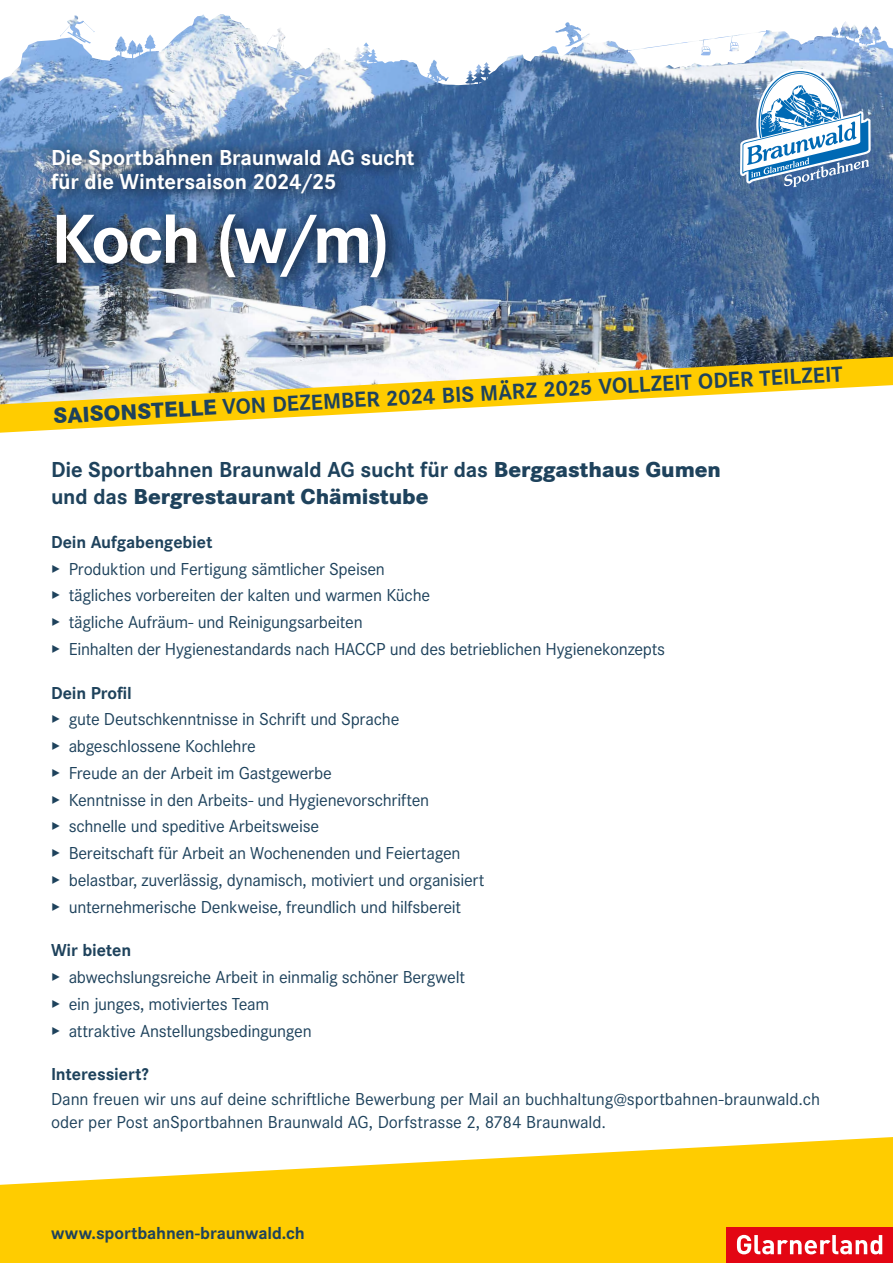
<style>
.page{position:relative;width:893px;height:1263px;background:#fff}
.page>*{position:absolute;margin:0;border:0;box-sizing:border-box;transform-origin:0 0}
.t1{font:700 72px "Corporate S Pro";color:#fff}
.t2{font:700 22.5px/27px "Corporate S Pro";letter-spacing:-.01em;color:#1e425c}
.t3{font:700 22.5px/24px "Corporate S Pro";letter-spacing:-.01em;color:#fff}
.t4{font:18px/26.7px "Corporate S Pro";letter-spacing:-.015em;color:#1e425c}
.t5{font:700 18px "Corporate S Pro";letter-spacing:-.005em;color:#1e425c}
.s1{font-weight:800}
</style>
<div class="page">
<img style="left:0;top:88px;width:893px;height:269px">
<div style="left:0;top:1117px;width:893px;height:146px;background:#fc0"></div>
<svg style="left:0;top:1117px;width:893px;height:68px;fill:#fff"></svg>
<div style="left:41px;top:138px;width:389px;height:156px;background:#000;opacity:.8"></div>
<svg style="left:0;top:357px;width:893px;height:76px"></svg>
<svg style="left:0;top:14px;width:893px;height:74px"></svg>
<svg style="left:75px;top:32px;width:4px;height:4px"></svg>
<svg style="left:628px;top:31px;width:247px;height:159px"></svg>
<div style="left:727px;top:1227px;width:166px;height:36px;background:#e30613"></div>
<svg style="left:737px;top:1235px;width:145px;height:19px"></svg>
<p class="t3" style="left:51px;top:143px;width:365px">Die Sportbahnen Braunwald AG sucht für die Wintersaison 2024/25</p>
<h1 class="t1" style="left:51px;top:182px;width:340px">Koch (w/m)</h1>
<p class="t2" style="left:53px;top:400px;width:792px;rotate:-3deg"><span class="s1">SAISONSTELLE</span> VON DEZEMBER 2024 BIS MÄRZ 2025 VOLLZEIT ODER TEILZEIT</p>
<p class="t2" style="left:51px;top:454px;width:671px">Die Sportbahnen Braunwald AG sucht für das <span class="s1">Berggasthaus Gumen </span>und das <span class="s1">Bergrestaurant Chämistube</span></p>
<p class="t5" style="left:51px;top:528px;width:163px">Dein Aufgabengebiet</p>
<p class="t4" style="left:51px;top:554px;width:616px">▸ Produktion und Fertigung sämtlicher Speisen<br>▸ tägliches vorbereiten der kalten und warmen Küche<br>▸ tägliche Aufräum- und Reinigungsarbeiten<br>▸ Einhalten der Hygienestandards nach HACCP und des betrieblichen Hygienekonzepts</p>
<p class="t5" style="left:51px;top:678px;width:82px">Dein Profil</p>
<p class="t4" style="left:51px;top:705px;width:435px">▸ gute Deutschkenntnisse in Schrift und Sprache<br>▸ abgeschlossene Kochlehre<br>▸ Freude an der Arbeit im Gastgewerbe<br>▸ Kenntnisse in den Arbeits- und Hygienevorschriften<br>▸ schnelle und speditive Arbeitsweise<br>▸ Bereitschaft für Arbeit an Wochenenden und Feiertagen<br>▸ belastbar, zuverlässig, dynamisch, motiviert und organisiert ▸ unternehmerische Denkweise, freundlich und hilfsbereit</p>
<p class="t5" style="left:51px;top:936px;width:82px">Wir bieten</p>
<p class="t4" style="left:51px;top:962px;width:415px">▸ abwechslungsreiche Arbeit in einmalig schöner Bergwelt ▸ ein junges, motiviertes Team<br>▸ attraktive Anstellungsbedingungen</p>
<p class="t5" style="left:51px;top:1060px;width:99px">Interessiert?</p>
<p class="t4" style="left:51px;top:1086px;width:771px;line-height:22.5px">Dann freuen wir uns auf deine schriftliche Bewerbung per Mail an buchhaltung@sportbahnen-braunwald.ch oder per Post anSportbahnen Braunwald AG, Dorfstrasse 2, 8784 Braunwald.</p>
<p class="t5" style="left:51px;top:1219px;width:255px">www.sportbahnen-braunwald.ch</p>
</div>
